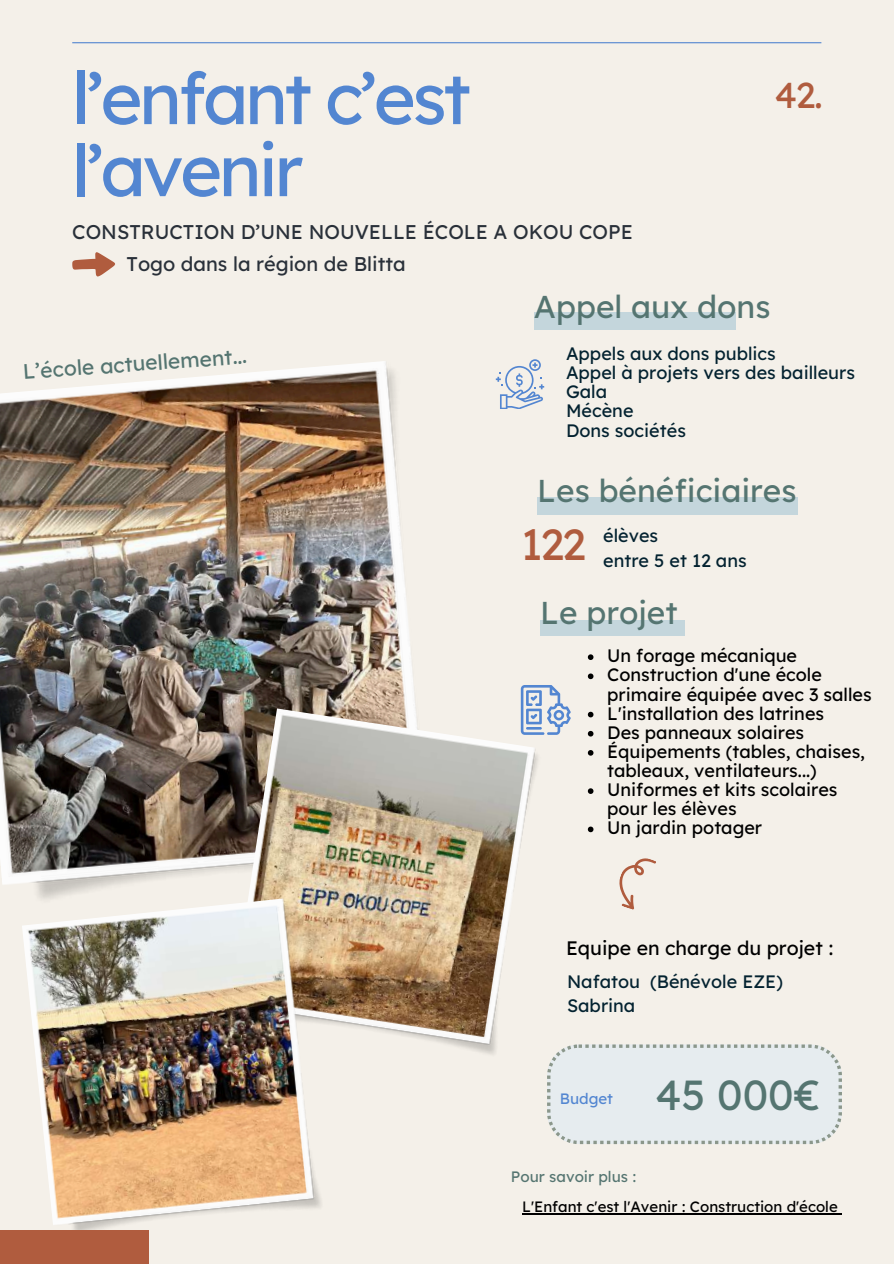
<style>
.page{position:relative;width:894px;height:1264px;background:#fff}
.page>*{position:absolute;margin:0;border:0;box-sizing:border-box;transform-origin:0 0}
.t1{font:72px/72px "Lexend Deca";letter-spacing:-.05em;color:#5386d1}
.t2{font:43.5px "Lexend Deca";color:#b05c3e}
.t3{font:42px "Lexend Deca";color:#557571}
.t4{font:36px "Lexend Deca";color:#b05c3e}
.t5{font:31.65px "Lexend Deca";color:#557571}
.t6{font:21px "Lexend Deca";color:#557571}
.t7{font:19.8px/32.4px "Lexend Deca";color:#293039}
.t8{font:19.5px "Lexend Deca";color:#000}
.t9{font:18px/19.2px "Lexend Deca";color:#000}
.t10{font:18px/19.2px "Lexend Deca";color:#032230}
.t11{font:15.15px "Lexend Deca";color:#557571}
.t12{font:15px "Lexend Deca";color:#000}
.t13{font:15px "Lexend Deca";color:#5386d1}
</style>
<div class="page">
<div style="left:0;top:0;width:893px;height:1263px;background:#f4f0e9"></div>
<hr style="left:72px;top:42px;width:749px;height:1px;background:#5386d1">
<div style="left:534px;top:312px;width:201px;height:17px;background:#c4d6dc"></div>
<div style="left:537px;top:497px;width:260px;height:17px;background:#c4d6dc"></div>
<img style="left:0;top:361px;width:415px;height:536px">
<img style="left:229px;top:708px;width:316px;height:347px">
<svg style="left:72px;top:252px;width:43px;height:24px"></svg>
<svg style="left:547px;top:1044px;width:294px;height:100px"></svg>
<svg style="left:619px;top:858px;width:37px;height:52px"></svg>
<svg style="left:495px;top:359px;width:49px;height:50px"></svg>
<img style="left:22px;top:897px;width:306px;height:332px">
<div style="left:540px;top:620px;width:144px;height:15px;background:#c4d6dc"></div>
<svg style="left:520px;top:685px;width:50px;height:49px"></svg>
<svg style="left:587px;top:654px;width:6px;height:6px"></svg>
<svg style="left:587px;top:673px;width:6px;height:6px"></svg>
<svg style="left:587px;top:711px;width:6px;height:6px"></svg>
<svg style="left:587px;top:731px;width:6px;height:5px"></svg>
<svg style="left:587px;top:750px;width:6px;height:5px"></svg>
<svg style="left:587px;top:788px;width:6px;height:6px"></svg>
<svg style="left:587px;top:826px;width:6px;height:6px"></svg>
<div style="left:0;top:1229px;width:149px;height:34px;background:#b05c3e"></div>
<hr style="left:522px;top:1212px;width:315px;height:1px;background:#000">
<h1 class="t1" style="left:72px;top:61px;width:400px">l’enfant c’est l’avenir</h1>
<h3 class="t4" style="left:774px;top:72px;width:50px">42.</h3>
<p class="t7" style="left:126px;top:215px;width:507px;text-indent:-54px">CONSTRUCTION D’UNE NOUVELLE ÉCOLE A OKOU COPE<br>Togo dans la région de Blitta</p>
<p class="t6" style="left:22px;top:358px;width:226px;rotate:-4deg">L’école actuellement...</p>
<h3 class="t5" style="left:534px;top:286px;width:238px">Appel aux dons</h3>
<p class="t10" style="left:566px;top:344px;width:290px">Appels aux dons publics<br>Appel à projets vers des bailleurs<br>Gala<br>Mécène<br>Dons sociétés</p>
<h3 class="t5" style="left:537px;top:471px;width:261px">Les bénéficiaires</h3>
<h2 class="t2" style="left:520px;top:517px;width:67px">122</h2>
<p class="t10" style="left:603px;top:525px;width:57px">élèves</p>
<p class="t10" style="left:603px;top:550px;width:145px">entre 5 et 12 ans</p>
<h3 class="t5" style="left:540px;top:592px;width:139px">Le projet</h3>
<p class="t9" style="left:607px;top:646px;width:266px">Un forage mécanique<br>Construction d'une école primaire équipée avec 3 salles<br>L'installation des latrines<br>Des panneaux solaires<br>Équipements (tables, chaises, tableaux, ventilateurs...)<br>Uniformes et kits scolaires pour les élèves<br>Un jardin potager</p>
<p class="t8" style="left:566px;top:935px;width:269px">Equipe en charge du projet :</p>
<p class="t10" style="left:567px;top:968px;width:217px;line-height:24.8px">Nafatou (Bénévole EZE)<br>Sabrina</p>
<p class="t13" style="left:559px;top:1088px;width:55px">Budget</p>
<h3 class="t3" style="left:655px;top:1067px;width:167px">45 000€</h3>
<p class="t11" style="left:511px;top:1166px;width:127px">Pour savoir plus :</p>
<p class="t12" style="left:522px;top:1196px;width:317px">L'Enfant c'est l'Avenir : Construction d'école</p>
</div>
